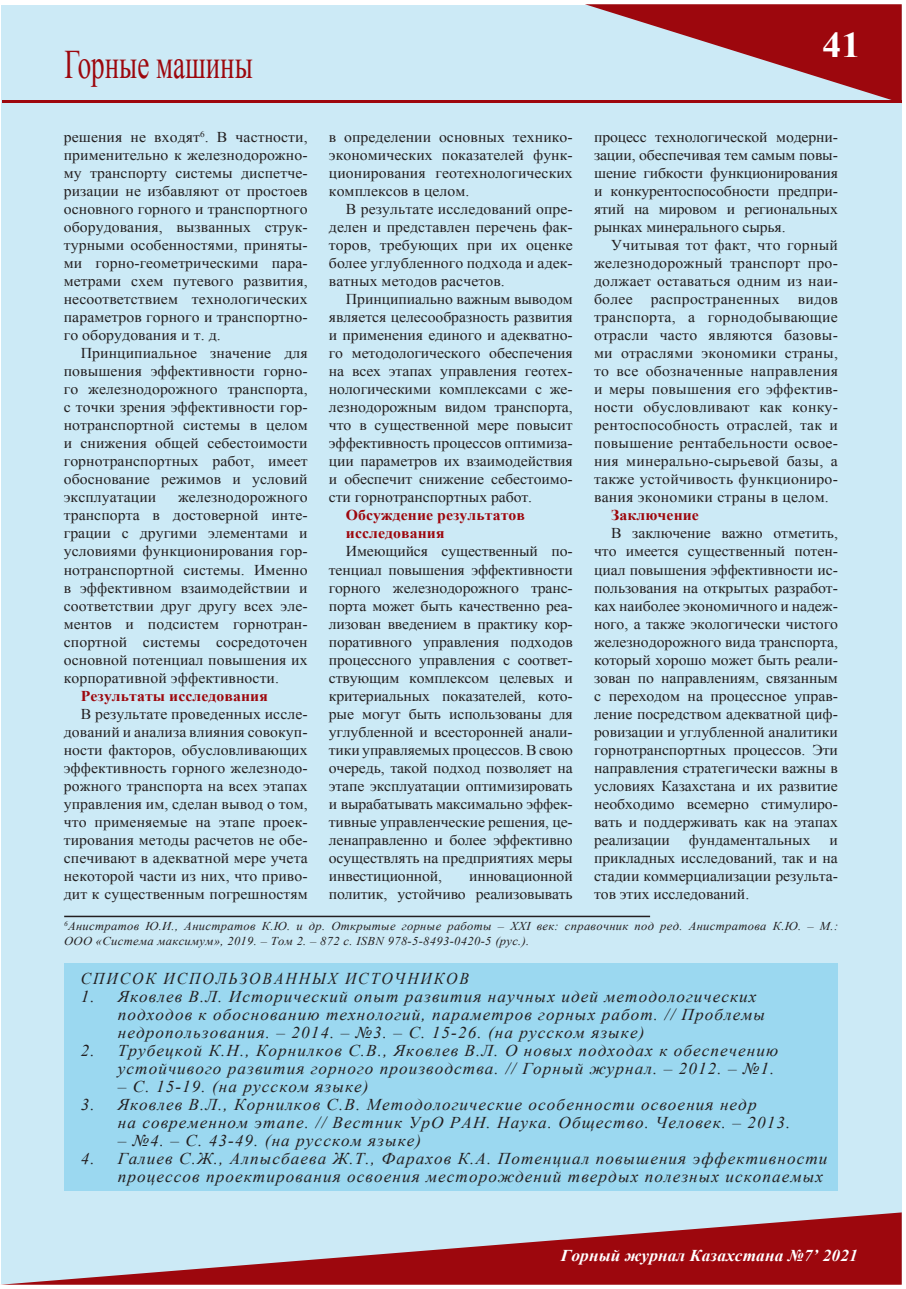
<style>
.page{position:relative;width:906px;height:1289px;background:#fff}
.page>*{position:absolute;margin:0;border:0;box-sizing:border-box;transform-origin:0 0}
.t1{font:40.5px "Times New Roman";letter-spacing:-.005em;color:#9d070d;scale:.67 1}
.t2{font:700 36px "Times New Roman";color:#fff;scale:1.05 1}
.t3{font:italic 16.5px/18px "Times New Roman";letter-spacing:.06em;color:#231f20;scale:1.05 1}
.t4{font:italic 16.5px "Times New Roman";letter-spacing:.12em;color:#231f20;scale:.95 1}
.t5{font:italic 700 16.5px "Times New Roman";letter-spacing:.005em;color:#fff;scale:1.05 1}
.t6{font:15px/18px "Times New Roman";letter-spacing:.005em;color:#231f20;text-align:justify;scale:1.05 1}
.t7{font:700 15px/18px "Times New Roman";letter-spacing:.005em;color:#9d070d;scale:1.05 1}
.t8{font:italic 12px/14.4px "Times New Roman";letter-spacing:.025em;color:#231f20;scale:1.05 1}
</style>
<div class="page">
<div style="left:1px;top:5px;width:900px;height:1278px;background:#cceaf6"></div>
<svg style="left:585px;top:4px;width:316px;height:96px"></svg>
<svg style="left:1px;top:1212px;width:900px;height:72px"></svg>
<hr style="left:2px;top:100px;width:899px;height:3px;background:#9d070d">
<div style="left:64px;top:963px;width:773px;height:228px;background:#9bd8f0"></div>
<hr style="left:64px;top:915px;width:586px;height:2px;background:#231f20">
<h1 class="t1" style="left:64px;top:37px;width:283px">Горные машины</h1>
<p class="t6" style="left:64px;top:128px;width:234px">решения не входят<sup>6</sup>. В частности, применительно к железнодорожно&shy;му транспорту системы диспетче&shy;ризации не избавляют от простоев основного горного и транспортного оборудования, вызванных струк&shy;турными особенностями, приняты&shy;ми горно-геометрическими пара&shy;метрами схем путевого развития, несоответствием технологических параметров горного и транспортно&shy;го оборудования и т. д.</p>
<p class="t6" style="left:64px;top:344px;width:234px;text-indent:17px">Принципиальное значение для повышения эффективности горно&shy;го железнодорожного транспорта, с точки зрения эффективности гор&shy;нотранспортной системы в целом и снижения общей себестоимости горнотранспортных работ, имеет обоснование режимов и условий эксплуатации</p>
<p class="t6" style="left:64px;top:488px;width:234px;text-indent:114px">железнодорожного транспорта в достоверной инте&shy;грации с другими элементами и условиями функционирования гор&shy;нотранспортной системы. Именно в эффективном взаимодействии и соответствии друг другу всех эле&shy;ментов и подсистем горнотран&shy;спортной системы сосредоточен основной потенциал повышения их корпоративной эффективности.</p>
<p class="t7" style="left:81px;top:686px;width:180px">Результаты исследования</p>
<p class="t6" style="left:64px;top:704px;width:234px;text-indent:17px">В результате проведенных иссле&shy;дований и анализа влияния совокуп&shy;ности факторов, обусловливающих эффективность горного железнодо&shy;рожного транспорта на всех этапах управления им, сделан вывод о том, что применяемые на этапе проек&shy;тирования методы расчетов не обе&shy;спечивают в адекватной мере учета некоторой части из них, что приво&shy;дит к существенным погрешностям</p>
<p class="t6" style="left:329px;top:128px;width:234px">в определении основных технико&shy;экономических показателей функ&shy;ционирования геотехнологических комплексов в целом.</p>
<p class="t6" style="left:329px;top:200px;width:234px;text-indent:17px">В результате исследований опре&shy;делен и представлен перечень фак&shy;торов, требующих при их оценке более углубленного подхода и адек&shy;ватных методов расчетов.</p>
<p class="t6" style="left:329px;top:290px;width:234px;text-indent:17px">Принципиально важным выводом является целесообразность развития и применения единого и адекватно&shy;го методологического обеспечения на всех этапах управления геотех&shy;нологическими комплексами с же&shy;лезнодорожным видом транспорта, что в существенной мере повысит эффективность процессов оптимиза&shy;ции параметров их взаимодействия и обеспечит снижение себестоимо&shy;сти горнотранспортных работ.</p>
<p class="t7" style="left:346px;top:506px;width:172px">Обсуждение результатов исследования</p>
<p class="t6" style="left:329px;top:542px;width:234px;text-indent:17px">Имеющийся существенный по&shy;тенциал повышения эффективности горного железнодорожного транс&shy;порта может быть качественно реа&shy;лизован введением в практику кор&shy;поративного управления подходов процессного управления с соответ&shy;ствующим комплексом целевых и критериальных показателей, кото&shy;рые могут быть использованы для углубленной и всесторонней анали&shy;тики управляемых процессов. В свою очередь, такой подход позволяет на этапе эксплуатации оптимизировать и вырабатывать максимально эффек&shy;тивные управленческие решения, це&shy;ленаправленно и более эффективно осуществлять на предприятиях меры инвестиционной,</p>
<p class="t6" style="left:329px;top:866px;width:234px;text-align:right">инновационной<br>политик, устойчиво реализовывать</p>
<h2 class="t2" style="left:822px;top:20px;width:38px">41</h2>
<p class="t6" style="left:594px;top:128px;width:234px">процесс технологической модерни&shy;зации, обеспечивая тем самым повы&shy;шение гибкости функционирования и конкурентоспособности предпри&shy;ятий на мировом и региональных рынках минерального сырья.</p>
<p class="t6" style="left:594px;top:236px;width:234px;text-indent:17px">Учитывая тот факт, что горный железнодорожный транспорт про&shy;должает оставаться одним из наи&shy;более распространенных видов транспорта, а горнодобывающие отрасли часто являются базовы&shy;ми отраслями экономики страны, то все обозначенные направления и меры повышения его эффектив&shy;ности обусловливают как конку&shy;рентоспособность отраслей, так и повышение рентабельности освое&shy;ния минерально-сырьевой базы, а также устойчивость функциониро&shy;вания экономики страны в целом.</p>
<p class="t7" style="left:611px;top:506px;width:85px">Заключение</p>
<p class="t6" style="left:594px;top:524px;width:234px;text-indent:17px">В заключение важно отметить, что имеется существенный потен&shy;циал повышения эффективности ис&shy;пользования на открытых разработ&shy;ках наиболее экономичного и надеж&shy;ного, а также экологически чистого железнодорожного вида транспорта, который хорошо может быть реали&shy;зован по направлениям, связанным с переходом на процессное управ&shy;ление посредством адекватной циф&shy;ровизации и углубленной аналитики горнотранспортных процессов. Эти направления стратегически важны в условиях Казахстана и их развитие необходимо всемерно стимулиро&shy;вать и поддерживать как на этапах реализации</p>
<p class="t6" style="left:689px;top:830px;width:117px">фундаментальных</p>
<p class="t6" style="left:594px;top:830px;width:234px;text-indent:235px">и прикладных исследований, так и на стадии коммерциализации результа&shy;тов этих исследований.</p>
<p class="t8" style="left:64px;top:918px;width:738px"><sup>6</sup>Анистратов Ю.И., Анистратов К.Ю. и др. Открытые горные работы – XXI век: справочник под ред. Анистратова К.Ю. – М.:<br>ООО «Система максимум», 2019. – Том 2. – 872 с. ISBN 978-5-8493-0420-5 (рус.).</p>
<p class="t4" style="left:81px;top:967px;width:410px">СПИСОК ИСПОЛЬЗОВАННЫХ ИСТОЧНИКОВ</p>
<p class="t3" style="left:118px;top:987px;width:618px;text-indent:-37px">1. Яковлев В.Л. Исторический опыт развития научных идей методологических подходов к обоснованию технологий, параметров горных работ. // Проблемы недропользования. – 2014. – №3. – С. 15-26. (на русском языке)</p>
<p class="t3" style="left:81px;top:1041px;width:666px;text-align:right">2. Трубецкой К.Н., Корнилков С.В., Яковлев В.Л. О новых подходах к обеспечению устойчивого развития горного производства. // Горный журнал. – 2012. – №1.</p>
<p class="t3" style="left:118px;top:1077px;width:240px">– C. 15-19. (на русском языке)</p>
<p class="t3" style="left:118px;top:1095px;width:642px;text-indent:-37px">3. Яковлев В.Л., Корнилков С.В. Методологические особенности освоения недр<br>на современном этапе. // Вестник УрО РАН. Наука. Общество. Человек. – 2013.</p>
<p class="t3" style="left:118px;top:1131px;width:290px">– №4. – C. 43-49. (на русском языке)</p>
<p class="t3" style="left:81px;top:1149px;width:712px;text-align:right">4. Галиев С.Ж., Алпысбаева Ж.Т., Фарахов К.А. Потенциал повышения эффективности процессов проектирования освоения месторождений твердых полезных ископаемых</p>
<p class="t5" style="left:561px;top:1244px;width:284px">Горный журнал Казахстана №7’ 2021</p>
</div>
